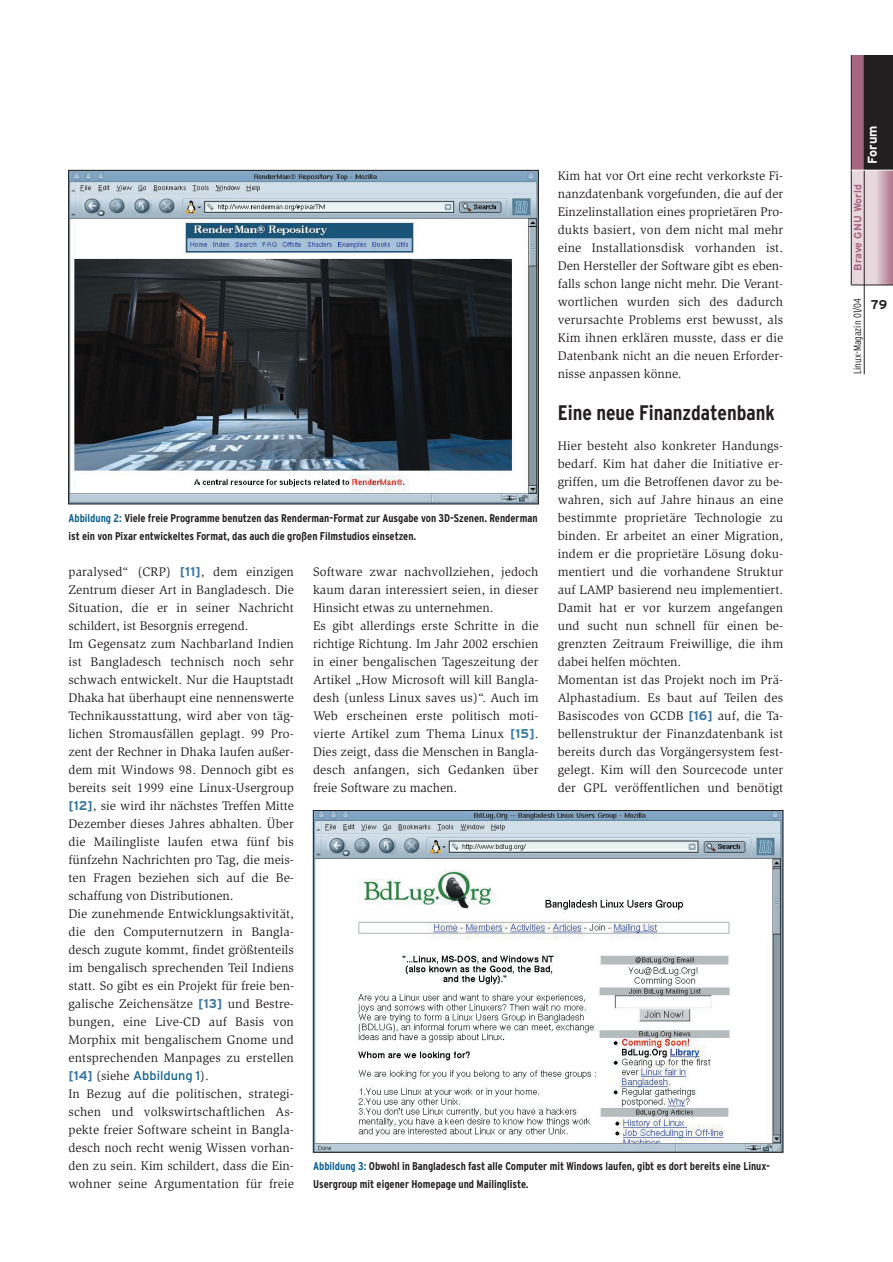
<style>
.page{position:relative;width:893px;height:1262px;background:#fff}
.page>*{position:absolute;margin:0;border:0;box-sizing:border-box;transform-origin:0 0}
.t1{font:700 condensed 21px "Interstate";color:#231f20}
.t2{font:12.75px/18px "Slimbach";letter-spacing:.01em;color:#231f20}
.t3{font:12.75px "Interstate";color:#0f618e}
.t4{font:700 12.75px "Interstate";color:#fff}
.t5{font:700 12.75px "Interstate";color:#231f20}
.t6{font:700 condensed 11.25px/18px "Interstate";color:#231f20}
.t7{font:300 condensed 10.5px "Interstate";color:#231f20}
.t8{font:700 10.5px "Interstate";color:#a66780}
.s1{font-family:"Interstate";font-weight:700;color:#3978a3}
.s2{color:#0f618e}
.s3{font-weight:700;color:#3978a3}
.s4{font-family:"Slimbach";color:#231f20}
</style>
<div class="page">
<img style="left:70px;top:172px;width:466px;height:330px">
<div style="left:68px;top:170px;width:470px;height:334px;border:1px solid #231f20"></div>
<div style="left:851px;top:55px;width:41px;height:230px;background:#a66780"></div>
<div style="left:864px;top:55px;width:28px;height:115px;background:#231f20"></div>
<div style="left:851px;top:170px;width:25px;height:115px;background:#e8d8dd"></div>
<svg style="left:876px;top:171px;width:16px;height:114px;background:#c9a5b1"></svg>
<hr style="left:851px;top:55px;width:1px;height:230px;background:#231f20">
<hr style="left:863px;top:55px;width:1px;height:319px;background:#231f20">
<hr style="left:851px;top:170px;width:41px;height:1px;background:#fff">
<hr style="left:851px;top:285px;width:41px;height:1px;background:#231f20">
<img style="left:315px;top:812px;width:466px;height:338px">
<div style="left:313px;top:810px;width:470px;height:342px;border:1px solid #231f20"></div>
<p class="t2" style="left:557px;top:168px;width:227px;text-align:justify">Kim hat vor Ort eine recht verkorkste Fi&shy;nanzdatenbank vorgefunden, die auf der Einzelinstallation eines proprietären Pro&shy;dukts basiert, von dem nicht mal mehr eine Installationsdisk vorhanden ist.<br>Den Hersteller der Software gibt es eben&shy;falls schon lange nicht mehr. Die Verant&shy;wortlichen wurden sich des dadurch verursachte Problems erst bewusst, als Kim ihnen erklären musste, dass er die Datenbank nicht an die neuen Erforder&shy;nisse anpassen könne.</p>
<h1 class="t1" style="left:557px;top:405px;width:219px">Eine neue Finanzdatenbank</h1>
<p class="t2" style="left:557px;top:438px;width:227px">Hier besteht also konkreter Handungs&shy;bedarf. Kim hat daher die Initiative er&shy;griffen, um die Betroffenen davor zu be&shy;wahren, sich auf Jahre hinaus an eine bestimmte proprietäre Technologie zu binden. Er arbeitet an einer Migration, indem er die proprietäre Lösung doku&shy;mentiert und die vorhandene Struktur auf LAMP basierend neu implementiert.<br>Damit hat er vor kurzem angefangen und sucht nun schnell für einen be&shy;grenzten Zeitraum Freiwillige, die ihm dabei helfen möchten.<br>Momentan ist das Projekt noch im Prä-Alphastadium. Es baut auf Teilen des Basiscodes von GCDB <span class="s1">[16]</span> auf, die Ta&shy;bellenstruktur der Finanzdatenbank ist bereits durch das Vorgängersystem fest&shy;gelegt. Kim will den Sourcecode unter der GPL veröffentlichen und benötigt</p>
<p class="t6" style="left:68px;top:510px;width:470px"><span class="s2">Abbildung 2:</span> Viele freie Programme benutzen das Renderman-Format zur Ausgabe von 3D-Szenen. Renderman ist ein von Pixar entwickeltes Format, das auch die großen Filmstudios einsetzen.</p>
<p class="t2" style="left:68px;top:564px;width:227px">paralysed“ (CRP) <span class="s1">[11]</span>, dem einzigen Zentrum dieser Art in Bangladesch. Die Situation, die er in seiner Nachricht schildert, ist Besorgnis erregend.<br>Im Gegensatz zum Nachbarland Indien ist Bangladesch technisch noch sehr schwach entwickelt. Nur die Hauptstadt Dhaka hat überhaupt eine nennenswerte Technikausstattung, wird aber von täg&shy;lichen Stromausfällen geplagt. 99 Pro&shy;zent der Rechner in Dhaka laufen außer&shy;dem mit Windows 98. Dennoch gibt es bereits seit 1999 eine Linux-Usergroup <span class="s1">[12]</span>, sie wird ihr nächstes Treffen Mitte Dezember dieses Jahres abhalten. Über die Mailingliste laufen etwa fünf bis fünfzehn Nachrichten pro Tag, die meis&shy;ten Fragen beziehen sich auf die Be&shy;schaffung von Distributionen.<br>Die zunehmende Entwicklungsaktivität, die den Computernutzern in Bangla&shy;desch zugute kommt, findet größtenteils im bengalisch sprechenden Teil Indiens statt. So gibt es ein Projekt für freie ben&shy;galische Zeichensätze <span class="s1">[13]</span> und Bestre&shy;bungen, eine Live-CD auf Basis von Morphix mit bengalischem Gnome und entsprechenden Manpages zu erstellen</p>
<p class="t3" style="left:68px;top:1071px;width:142px"><span class="s3">[14]</span> <span class="s4">(siehe</span> Abbildung 1<span class="s4">).</span></p>
<p class="t2" style="left:68px;top:1086px;width:227px;text-align:justify">In Bezug auf die politischen, strategi&shy;schen und volkswirtschaftlichen As&shy;pekte freier Software scheint in Bangla&shy;desch noch recht wenig Wissen vorhan&shy;den zu sein. Kim schildert, dass die Ein&shy;wohner seine Argumentation für freie</p>
<p class="t2" style="left:313px;top:564px;width:227px">Software zwar nachvollziehen, jedoch kaum daran interessiert seien, in dieser Hinsicht etwas zu unternehmen.<br>Es gibt allerdings erste Schritte in die richtige Richtung. Im Jahr 2002 erschien in einer bengalischen Tageszeitung der Artikel „How Microsoft will kill Bangla&shy;desh (unless Linux saves us)“. Auch im Web erscheinen erste politisch moti&shy;vierte Artikel zum Thema Linux <span class="s1">[15]</span>.<br>Dies zeigt, dass die Menschen in Bangla&shy;desch anfangen, sich Gedanken über freie Software zu machen.</p>
<p class="t6" style="left:313px;top:1158px;width:458px"><span class="s2">Abbildung 3:</span> Obwohl in Bangladesch fast alle Computer mit Windows laufen, gibt es dort bereits eine Linux-<br>Usergroup mit eigener Homepage und Mailingliste.</p>
<p class="t4" style="left:867px;top:164px;width:40px;rotate:-90deg">Forum</p>
<p class="t8" style="left:853px;top:271px;width:88px;rotate:-90deg">Brave GNU World</p>
<p class="t7" style="left:853px;top:374px;width:77px;rotate:-90deg">Linux-Magazin 01/04</p>
<p class="t5" style="left:870px;top:300px;width:18px">79</p>
</div>
